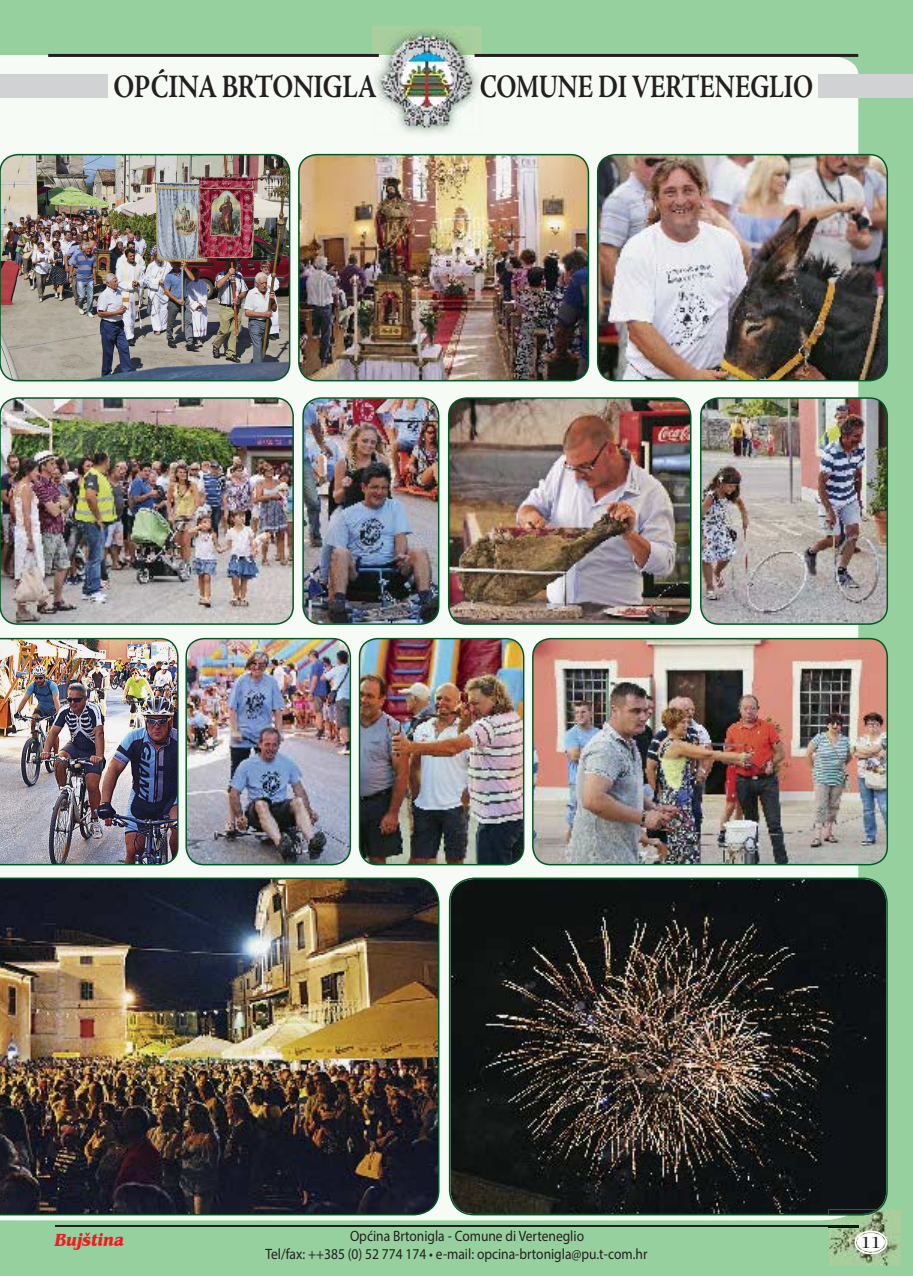
<style>
.page{position:relative;width:913px;height:1276px;background:#fff}
.page>*{position:absolute;margin:0;border:0;box-sizing:border-box;transform-origin:0 0}
.t1{font:700 33px "Adobe Jenson Pro";letter-spacing:-.01em;color:#231f20;scale:.77 1}
.t2{font:700 33px "Adobe Jenson Pro";letter-spacing:-.01em;color:#231f20;scale:.8 1}
.t3{font:italic 700 18px "Benguiat IT Cby BT";color:#ee1d23;scale:.9 1}
.t4{font:16.5px "Benguiat IT Cby BT";color:#231f20}
.t5{font:15px/18px "Myriad Pro";color:#231f20;scale:.9 1}
</style>
<div class="page">
<div style="left:0;top:0;width:427px;height:1276px;background:#96d09e"></div>
<div style="left:0;top:55px;width:247px;height:1165px;background:#f6fbf6"></div>
<div style="left:247px;top:0;width:666px;height:1276px;background:#96d09e"></div>
<div style="left:247px;top:57px;width:611px;height:1163px;background:#f6fbf6"></div>
<div style="left:0;top:74px;width:107px;height:24px;background:#d1d2d4"></div>
<img style="left:372px;top:26px;width:110px;height:111px">
<svg style="left:481px;top:74px;width:1px;height:24px"></svg>
<img style="left:377px;top:32px;width:101px;height:100px">
<hr style="left:48px;top:54px;width:331px;height:3px;background:#231f20">
<hr style="left:475px;top:54px;width:383px;height:3px;background:#231f20">
<div style="left:818px;top:74px;width:95px;height:24px;background:#d1d2d4"></div>
<img style="left:0;top:638px;width:179px;height:227px">
<img style="left:0;top:398px;width:293px;height:226px">
<div style="left:0;top:397px;width:294px;height:228px;border:2px solid #005824;border-radius:18px"></div>
<img style="left:0;top:155px;width:290px;height:226px">
<div style="left:0;top:154px;width:290px;height:227px;border:2px solid #005824;border-radius:18px"></div>
<img style="left:299px;top:155px;width:289px;height:226px">
<div style="left:298px;top:154px;width:291px;height:227px;border:2px solid #005824;border-radius:18px"></div>
<img style="left:598px;top:155px;width:289px;height:226px">
<div style="left:597px;top:154px;width:291px;height:227px;border:2px solid #005824;border-radius:18px"></div>
<img style="left:533px;top:638px;width:354px;height:226px">
<div style="left:532px;top:638px;width:356px;height:227px;border:2px solid #005824;border-radius:18px"></div>
<img style="left:449px;top:398px;width:242px;height:226px">
<div style="left:448px;top:397px;width:243px;height:228px;border:2px solid #005824;border-radius:18px"></div>
<img style="left:701px;top:398px;width:186px;height:226px">
<div style="left:700px;top:397px;width:188px;height:228px;border:2px solid #005824;border-radius:18px"></div>
<img style="left:186px;top:638px;width:164px;height:226px">
<div style="left:185px;top:638px;width:166px;height:227px;border:2px solid #005824;border-radius:18px"></div>
<img style="left:359px;top:638px;width:165px;height:226px">
<div style="left:359px;top:638px;width:165px;height:227px;border:2px solid #005824;border-radius:18px"></div>
<img style="left:303px;top:398px;width:136px;height:226px">
<div style="left:302px;top:397px;width:137px;height:228px;border:2px solid #005824;border-radius:18px"></div>
<img style="left:0;top:877px;width:439px;height:338px">
<svg style="left:449px;top:877px;width:439px;height:338px;background:#262622"></svg>
<hr style="left:55px;top:1225px;width:803px;height:2px;background:#231f20">
<img style="left:828px;top:1209px;width:73px;height:57px">
<img style="left:828px;top:1215px;width:19px;height:5px">
<img style="left:828px;top:1209px;width:51px;height:6px">
<img style="left:828px;top:1225px;width:30px;height:2px">
<div style="left:857px;top:1233px;width:27px;height:18px;background:#fff;border-radius:50%"></div>
<div style="left:854px;top:1230px;width:33px;height:24px;border:2px solid #fff;border-radius:50%"></div>
<div style="left:857px;top:1233px;width:28px;height:18px;border:1px solid #fff;border-radius:50%"></div>
<div style="left:859px;top:1234px;width:24px;height:16px;border:2px solid #fff;border-radius:50%"></div>
<h1 class="t2" style="left:114px;top:68px;width:331px">OPĆINA BRTONIGLA</h1>
<h1 class="t1" style="left:480px;top:68px;width:435px">COMUNE DI VERTENEGLIO</h1>
<p class="t5" style="left:265px;top:1227px;width:426px;text-indent:85px">Općina Brtonigla - Comune di Verteneglio<br>Tel/fax: ++385 (0) 52 774 174 • e-mail: opcina-brtonigla@pu.t-com.hr</p>
<p class="t3" style="left:55px;top:1229px;width:79px">Bujština</p>
<p class="t4" style="left:861px;top:1232px;width:21px">11</p>
</div>
